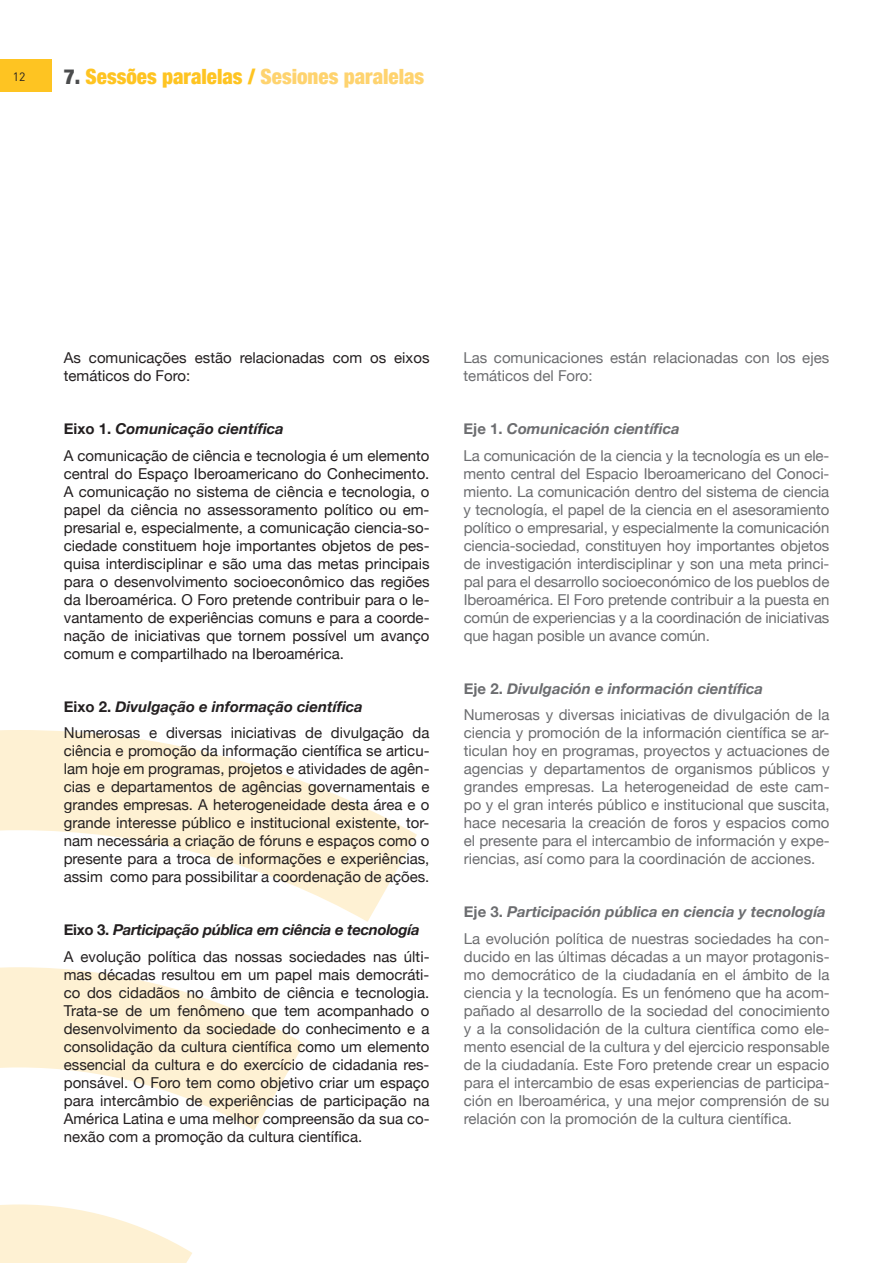
<style>
.page{position:relative;width:893px;height:1263px;background:#fff}
.page>*{position:absolute;margin:0;border:0;box-sizing:border-box;transform-origin:0 0}
.t1{font:900 condensed 21px "Helvetica Neue";color:#fec422}
.t2{font:15px/18px "Helvetica Neue";color:#6c6d70}
.t3{font:15px/18px "Helvetica Neue";color:#231f20}
.t4{font:12px "DIN";color:#231f20}
.s1{color:#4b4c4d}
.s2{color:#fed36f}
.s3{font-weight:700}
.s4{font-weight:700;font-style:italic}
</style>
<div class="page">
<svg style="left:0;top:1204px;width:192px;height:59px"></svg>
<svg style="left:0;top:967px;width:304px;height:163px;fill:#fef1d3"></svg>
<svg style="left:0;top:730px;width:417px;height:192px;fill:#fef1d3"></svg>
<div style="left:0;top:60px;width:51px;height:32px;background:#fec422"></div>
<p class="t4" style="left:13px;top:69px;width:14px">12</p>
<h1 class="t1" style="left:64px;top:64px;width:362px"><span class="s1">7.</span> Sessões paralelas / <span class="s2">Sesiones paralelas</span></h1>
<p class="t3" style="left:64px;top:348px;width:367px">As comunicações estão relacionadas com os eixos temáticos do Foro:</p>
<p class="t3" style="left:64px;top:415px;width:367px;line-height:26.5px"><span class="s3">Eixo 1.</span> <span class="s4">Comunicação científica<br></span>A comunicação de ciência e tecnologia é um elemento</p>
<p class="t3" style="left:64px;top:464px;width:367px;text-align:justify">central do Espaço Iberoamericano do Conhecimento.<br>A comunicação no sistema de ciência e tecnologia, o papel da ciência no assessoramento político ou em&shy;presarial e, especialmente, a comunicação ciencia-so&shy;ciedade constituem hoje importantes objetos de pes&shy;quisa interdisciplinar e são uma das metas principais para o desenvolvimento socioeconômico das regiões da Iberoamérica. O Foro pretende contribuir para o le&shy;vantamento de experiências comuns e para a coorde&shy;nação de iniciativas que tornem possível um avanço comum e compartilhado na Iberoamérica.</p>
<p class="t3" style="left:64px;top:693px;width:367px;line-height:26.5px"><span class="s3">Eixo 2.</span> <span class="s4">Divulgação e informação científica<br></span>Numerosas e diversas iniciativas de divulgação da</p>
<p class="t3" style="left:64px;top:741px;width:367px;text-align:justify">ciência e promoção da informação científica se articu&shy;lam hoje em programas, projetos e atividades de agên&shy;cias e departamentos de agências governamentais e grandes empresas. A heterogeneidade desta área e o grande interesse público e institucional existente, tor&shy;nam necessária a criação de fóruns e espaços como o presente para a troca de informações e experiências, assim como para possibilitar a coordenação de ações.</p>
<p class="t3" style="left:64px;top:916px;width:367px;line-height:26.5px"><span class="s3">Eixo 3.</span> <span class="s4">Participação pública em ciência e tecnología<br></span>A evolução política das nossas sociedades nas últi-</p>
<p class="t3" style="left:64px;top:965px;width:367px;text-align:justify">mas décadas resultou em um papel mais democráti&shy;co dos cidadãos no âmbito de ciência e tecnologia.<br>Trata-se de um fenômeno que tem acompanhado o desenvolvimento da sociedade do conhecimento e a consolidação da cultura científica como um elemento essencial da cultura e do exercício de cidadania res&shy;ponsável. O Foro tem como objetivo criar um espaço para intercâmbio de experiências de participação na América Latina e uma melhor compreensão da sua co&shy;nexão com a promoção da cultura científica.</p>
<p class="t2" style="left:464px;top:348px;width:367px">Las comunicaciones están relacionadas con los ejes temáticos del Foro:</p>
<p class="t2" style="left:464px;top:415px;width:367px;line-height:26.5px"><span class="s3">Eje 1.</span> <span class="s4">Comunicación científica<br></span>La comunicación de la ciencia y la tecnología es un ele-</p>
<p class="t2" style="left:464px;top:464px;width:367px;text-align:justify">mento central del Espacio Iberoamericano del Conoci&shy;miento. La comunicación dentro del sistema de ciencia y tecnología, el papel de la ciencia en el asesoramiento político o empresarial, y especialmente la comunicación ciencia-sociedad, constituyen hoy importantes objetos de investigación interdisciplinar y son una meta princi&shy;pal para el desarrollo socioeconómico de los pueblos de Iberoamérica. El Foro pretende contribuir a la puesta en común de experiencias y a la coordinación de iniciativas que hagan posible un avance común.</p>
<p class="t2" style="left:464px;top:675px;width:367px;line-height:26.5px"><span class="s3">Eje 2.</span> <span class="s4">Divulgación e información científica<br></span>Numerosas y diversas iniciativas de divulgación de la</p>
<p class="t2" style="left:464px;top:723px;width:367px;text-align:justify">ciencia y promoción de la información científica se ar&shy;ticulan hoy en programas, proyectos y actuaciones de agencias y departamentos de organismos públicos y grandes empresas. La heterogeneidad de este cam&shy;po y el gran interés público e institucional que suscita, hace necesaria la creación de foros y espacios como el presente para el intercambio de información y expe&shy;riencias, así como para la coordinación de acciones.</p>
<p class="t2" style="left:464px;top:898px;width:367px;line-height:26.5px"><span class="s3">Eje 3.</span> <span class="s4">Participación pública en ciencia y tecnología<br></span>La evolución política de nuestras sociedades ha con-</p>
<p class="t2" style="left:464px;top:947px;width:367px;text-align:justify">ducido en las últimas décadas a un mayor protagonis&shy;mo democrático de la ciudadanía en el ámbito de la ciencia y la tecnología. Es un fenómeno que ha acom&shy;pañado al desarrollo de la sociedad del conocimiento y a la consolidación de la cultura científica como ele&shy;mento esencial de la cultura y del ejercicio responsable de la ciudadanía. Este Foro pretende crear un espacio para el intercambio de esas experiencias de participa&shy;ción en Iberoamérica, y una mejor comprensión de su relación con la promoción de la cultura científica.</p>
</div>
